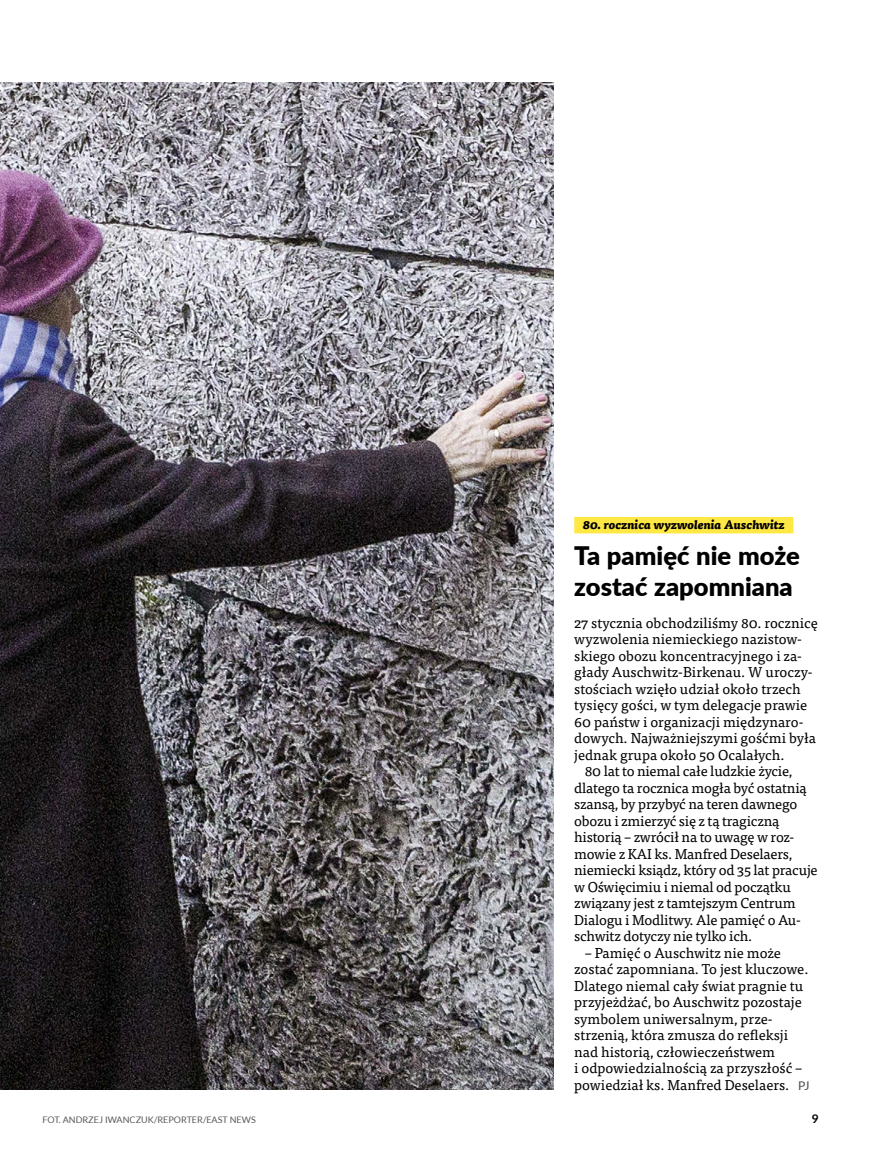
<style>
.page{position:relative;width:872px;height:1149px;background:#fff}
.page>*{position:absolute;margin:0;border:0;box-sizing:border-box;transform-origin:0 0}
.t1{font:900 25.5px/31.5px "Lato";color:#000}
.t2{font:14.25px/16.5px "Tisa Pro";color:#000}
.t3{font:italic 800 12px "Tisa Pro";color:#000}
.t4{font:700 12px "Lato";color:#000}
.t5{font:9px "Lato";color:#575756}
.s1{font-family:"Lato";font-weight:500;font-size:12px;color:#575756}
</style>
<div class="page">
<img style="left:0;top:82px;width:553px;height:1007px">
<div style="left:574px;top:516px;width:219px;height:17px;background:#ffe843"></div>
<p class="t3" style="left:582px;top:514px;width:204px">80. rocznica wyzwolenia Auschwitz</p>
<h1 class="t1" style="left:574px;top:538px;width:227px">Ta pamięć nie może zostać zapomniana</h1>
<p class="t2" style="left:574px;top:613px;width:245px">27 stycznia obchodziliśmy 80. rocznicę</p>
<p class="t2" style="left:574px;top:629px;width:229px">wyzwolenia niemieckiego nazistow-</p>
<p class="t2" style="left:574px;top:646px;width:229px">skiego obozu koncentracyjnego i za-</p>
<p class="t2" style="left:574px;top:662px;width:240px">głady Auschwitz-Birkenau. W uroczy-</p>
<p class="t2" style="left:574px;top:679px;width:228px">stościach wzięło udział około trzech</p>
<p class="t2" style="left:574px;top:695px;width:235px">tysięcy gości, w tym delegacje prawie</p>
<p class="t2" style="left:574px;top:712px;width:231px">60 państw i organizacji międzynaro-</p>
<p class="t2" style="left:574px;top:728px;width:243px">dowych. Najważniejszymi gośćmi była</p>
<p class="t2" style="left:574px;top:745px;width:212px">jednak grupa około 50 Ocalałych.</p>
<p class="t2" style="left:585px;top:761px;width:209px">80 lat to niemal całe ludzkie życie,</p>
<p class="t2" style="left:574px;top:778px;width:234px">dlatego ta rocznica mogła być ostatnią</p>
<p class="t2" style="left:574px;top:794px;width:225px">szansą, by przybyć na teren dawnego</p>
<p class="t2" style="left:574px;top:811px;width:207px">obozu i zmierzyć się z tą tragiczną</p>
<p class="t2" style="left:574px;top:827px;width:222px">historią – zwrócił na to uwagę w roz-</p>
<p class="t2" style="left:574px;top:844px;width:220px">mowie z KAI ks. Manfred Deselaers,</p>
<p class="t2" style="left:574px;top:860px;width:245px">niemiecki ksiądz, który od 35 lat pracuje</p>
<p class="t2" style="left:574px;top:877px;width:218px">w Oświęcimiu i niemal od początku</p>
<p class="t2" style="left:574px;top:893px;width:223px">związany jest z tamtejszym Centrum</p>
<p class="t2" style="left:574px;top:910px;width:228px">Dialogu i Modlitwy. Ale pamięć o Au-</p>
<p class="t2" style="left:574px;top:926px;width:179px">schwitz dotyczy nie tylko ich.</p>
<p class="t2" style="left:574px;top:943px;width:237px;text-indent:11px">– Pamięć o Auschwitz nie może zostać zapomniana. To jest kluczowe.<br>Dlatego niemal cały świat pragnie tu przyjeżdżać, bo Auschwitz pozostaje symbolem uniwersalnym, prze&shy;strzenią, która zmusza do refleksji nad historią, człowieczeństwem<br>i odpowiedzialnością za przyszłość – powiedział ks. Manfred Deselaers. <span class="s1">PJ</span></p>
<p class="t5" style="left:43px;top:1114px;width:215px">FOT. ANDRZEJ IWANCZUK/REPORTER/EAST NEWS</p>
<p class="t4" style="left:812px;top:1109px;width:8px">9</p>
</div>
